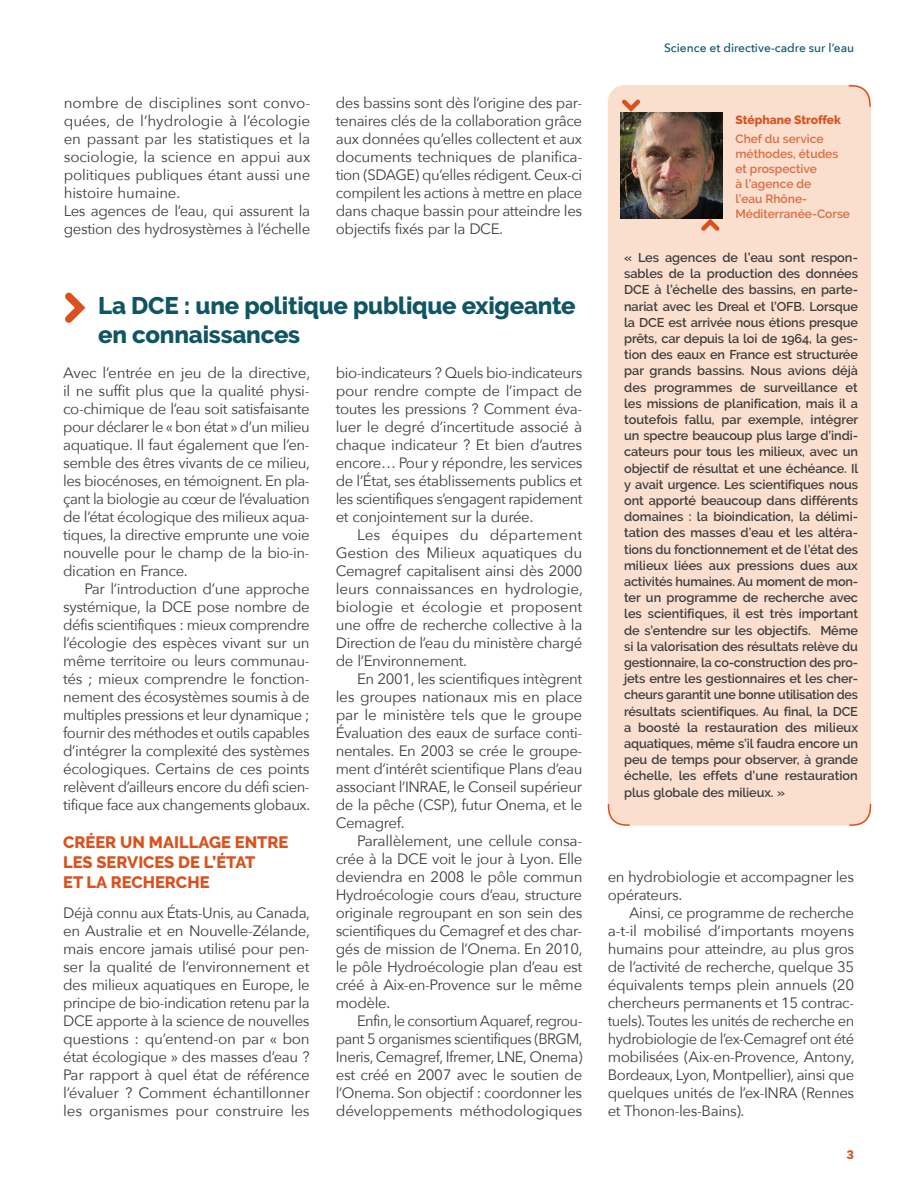
<style>
.page{position:relative;width:918px;height:1188px;background:#fff}
.page>*{position:absolute;margin:0;border:0;box-sizing:border-box;transform-origin:0 0}
.Titre_chapitre{font:800 24px/28.8px "Raleway";letter-spacing:-.01em;color:#0f5664}
.INTERTITRE{font:800 16.5px/19.8px "Raleway";color:#da511d}
.Texte_courant{font:15px/18px "Avenir Next";letter-spacing:-.025em;color:#3e3e3f;text-align:justify}
.Texte_courant_sa{font:15px/18px "Avenir Next";letter-spacing:-.025em;color:#3e3e3f;text-align:justify}
.ITW_Texte{font:600 12.75px/16.2px "Raleway";letter-spacing:-.005em;color:#3e3e3f;text-align:justify}
.ITW_poste{font:600 12px/15px "Raleway";color:#dc6a3f}
.t1{font:500 12px "Avenir Next";color:#0f5664}
.ITW_Nom{font:800 12px "Raleway";color:#da511d}
.t2{font:700 12px "Avenir Next";color:#da511d}
</style>
<div class="page">
<div style="left:608px;top:85px;width:263px;height:741px;background:#fadfce;border-radius:17px"></div>
<img style="left:621px;top:113px;width:102px;height:106px">
<svg style="left:701px;top:219px;width:18px;height:12px"></svg>
<svg style="left:622px;top:99px;width:18px;height:13px"></svg>
<svg style="left:65px;top:292px;width:20px;height:31px"></svg>
<svg style="left:848px;top:85px;width:23px;height:22px"></svg>
<svg style="left:607px;top:803px;width:24px;height:23px"></svg>
<svg style="left:848px;top:804px;width:24px;height:22px"></svg>
<p class="Texte_courant" style="left:64px;top:93px;width:248px">nombre de disciplines sont convo&shy;quées, de l’hydrologie à l’écologie en passant par les statistiques et la sociologie, la science en appui aux politiques publiques étant aussi une histoire humaine.</p>
<p class="Texte_courant_sa" style="left:64px;top:201px;width:248px">Les agences de l’eau, qui assurent la gestion des hydrosystèmes à l’échelle</p>
<p class="Texte_courant_sa" style="left:336px;top:93px;width:248px">des bassins sont dès l’origine des par&shy;tenaires clés de la collaboration grâce aux données qu’elles collectent et aux documents techniques de planifica&shy;tion (SDAGE) qu’elles rédigent. Ceux-ci compilent les actions à mettre en place dans chaque bassin pour atteindre les objectifs fixés par la DCE.</p>
<p class="Titre_chapitre" style="left:98px;top:292px;width:479px">La DCE : une politique publique exigeante en connaissances</p>
<p class="Texte_courant_sa" style="left:336px;top:363px;width:248px">bio-indicateurs ? Quels bio-indicateurs pour rendre compte de l’impact de toutes les pressions ? Comment éva&shy;luer le degré d’incertitude associé à chaque indicateur ? Et bien d’autres encore… Pour y répondre, les services de l’État, ses établissements publics et les scientifiques s’engagent rapidement et conjointement sur la durée.</p>
<p class="Texte_courant" style="left:336px;top:525px;width:249px;text-indent:21px">Les équipes du département Gestion des Milieux aquatiques du Cemagref capitalisent ainsi dès 2000 leurs connaissances en hydrologie, biologie et écologie et proposent une offre de recherche collective à la Direction de l’eau du ministère chargé de l’Environnement.</p>
<p class="Texte_courant" style="left:336px;top:669px;width:248px;text-indent:21px">En 2001, les scientifiques intègrent les groupes nationaux mis en place par le ministère tels que le groupe Évaluation des eaux de surface conti&shy;nentales. En 2003 se crée le groupe&shy;ment d’intérêt scientifique Plans d’eau associant l’INRAE, le Conseil supérieur de la pêche (CSP), futur Onema, et le Cemagref.</p>
<p class="Texte_courant" style="left:336px;top:831px;width:249px;text-indent:21px">Parallèlement, une cellule consa&shy;crée à la DCE voit le jour à Lyon. Elle deviendra en 2008 le pôle commun Hydroécologie cours d’eau, structure originale regroupant en son sein des scientifiques du Cemagref et des char&shy;gés de mission de l’Onema. En 2010, le pôle Hydroécologie plan d’eau est créé à Aix-en-Provence sur le même modèle.</p>
<p class="Texte_courant" style="left:336px;top:1011px;width:249px;text-indent:21px">Enfin, le consortium Aquaref, regrou&shy;pant 5 organismes scientifiques (BRGM, Ineris, Cemagref, Ifremer, LNE, Onema) est créé en 2007 avec le soutien de l’Onema. Son objectif : coordonner les développements méthodologiques</p>
<p class="Texte_courant_sa" style="left:63px;top:363px;width:249px">Avec l’entrée en jeu de la directive, il ne suffit plus que la qualité physi&shy;co-chimique de l’eau soit satisfaisante pour déclarer le « bon état » d’un milieu aquatique. Il faut également que l’en&shy;semble des êtres vivants de ce milieu, les biocénoses, en témoignent. En pla&shy;çant la biologie au cœur de l’évaluation de l’état écologique des milieux aqua&shy;tiques, la directive emprunte une voie nouvelle pour le champ de la bio-in&shy;dication en France.</p>
<p class="Texte_courant" style="left:63px;top:579px;width:249px;text-indent:21px">Par l’introduction d’une approche systémique, la DCE pose nombre de défis scientifiques : mieux comprendre l’écologie des espèces vivant sur un même territoire ou leurs communau&shy;tés ; mieux comprendre le fonction&shy;nement des écosystèmes soumis à de multiples pressions et leur dynamique ; fournir des méthodes et outils capables d’intégrer la complexité des systèmes écologiques. Certains de ces points relèvent d’ailleurs encore du défi scien&shy;tifique face aux changements globaux.</p>
<p class="INTERTITRE" style="left:63px;top:833px;width:227px">CRÉER UN MAILLAGE ENTRE<br>LES SERVICES DE L’ÉTAT<br>ET LA RECHERCHE</p>
<p class="Texte_courant_sa" style="left:63px;top:903px;width:249px">Déjà connu aux États-Unis, au Canada, en Australie et en Nouvelle-Zélande, mais encore jamais utilisé pour pen&shy;ser la qualité de l’environnement et des milieux aquatiques en Europe, le principe de bio-indication retenu par la DCE apporte à la science de nouvelles questions : qu’entend-on par « bon état écologique » des masses d’eau ?<br>Par rapport à quel état de référence l’évaluer ? Comment échantillonner les organismes pour construire les</p>
<p class="t1" style="left:664px;top:38px;width:192px">Science et directive-cadre sur l’eau</p>
<p class="ITW_Nom" style="left:736px;top:113px;width:107px">Stéphane Stroffek</p>
<p class="ITW_poste" style="left:736px;top:132px;width:116px">Chef du service méthodes, études et prospective<br>à l’agence de<br>l’eau Rhône-<br>Méditerranée-Corse</p>
<p class="ITW_Texte" style="left:624px;top:249px;width:236px">« Les agences de l’eau sont respon&shy;sables de la production des données DCE à l’échelle des bassins, en parte&shy;nariat avec les Dreal et l’OFB. Lorsque la DCE est arrivée nous étions presque prêts, car depuis la loi de 1964, la ges&shy;tion des eaux en France est structurée par grands bassins. Nous avions déjà des programmes de surveillance et les missions de planification, mais il a toutefois fallu, par exemple, intégrer un spectre beaucoup plus large d’indi&shy;cateurs pour tous les milieux, avec un objectif de résultat et une échéance. Il y avait urgence. Les scientifiques nous ont apporté beaucoup dans différents domaines : la bioindication, la délimi&shy;tation des masses d’eau et les altéra&shy;tions du fonctionnement et de l’état des milieux liées aux pressions dues aux activités humaines. Au moment de mon&shy;ter un programme de recherche avec les scientifiques, il est très important de s’entendre sur les objectifs. Même si la valorisation des résultats relève du gestionnaire, la co-construction des pro&shy;jets entre les gestionnaires et les cher&shy;cheurs garantit une bonne utilisation des résultats scientifiques. Au final, la DCE a boosté la restauration des milieux aquatiques, même s’il faudra encore un peu de temps pour observer, à grande échelle, les effets d’une restauration plus globale des milieux. »</p>
<p class="Texte_courant" style="left:608px;top:867px;width:248px">en hydrobiologie et accompagner les opérateurs.</p>
<p class="Texte_courant" style="left:608px;top:903px;width:248px;text-indent:21px">Ainsi, ce programme de recherche a-t-il mobilisé d’importants moyens humains pour atteindre, au plus gros de l’activité de recherche, quelque 35 équivalents temps plein annuels (20 chercheurs permanents et 15 contrac&shy;tuels). Toutes les unités de recherche en hydrobiologie de l’ex-Cemagref ont été mobilisées (Aix-en-Provence, Antony, Bordeaux, Lyon, Montpellier), ainsi que quelques unités de l’ex-INRA (Rennes et Thonon-les-Bains).</p>
<p class="t2" style="left:846px;top:1144px;width:9px">3</p>
</div>
